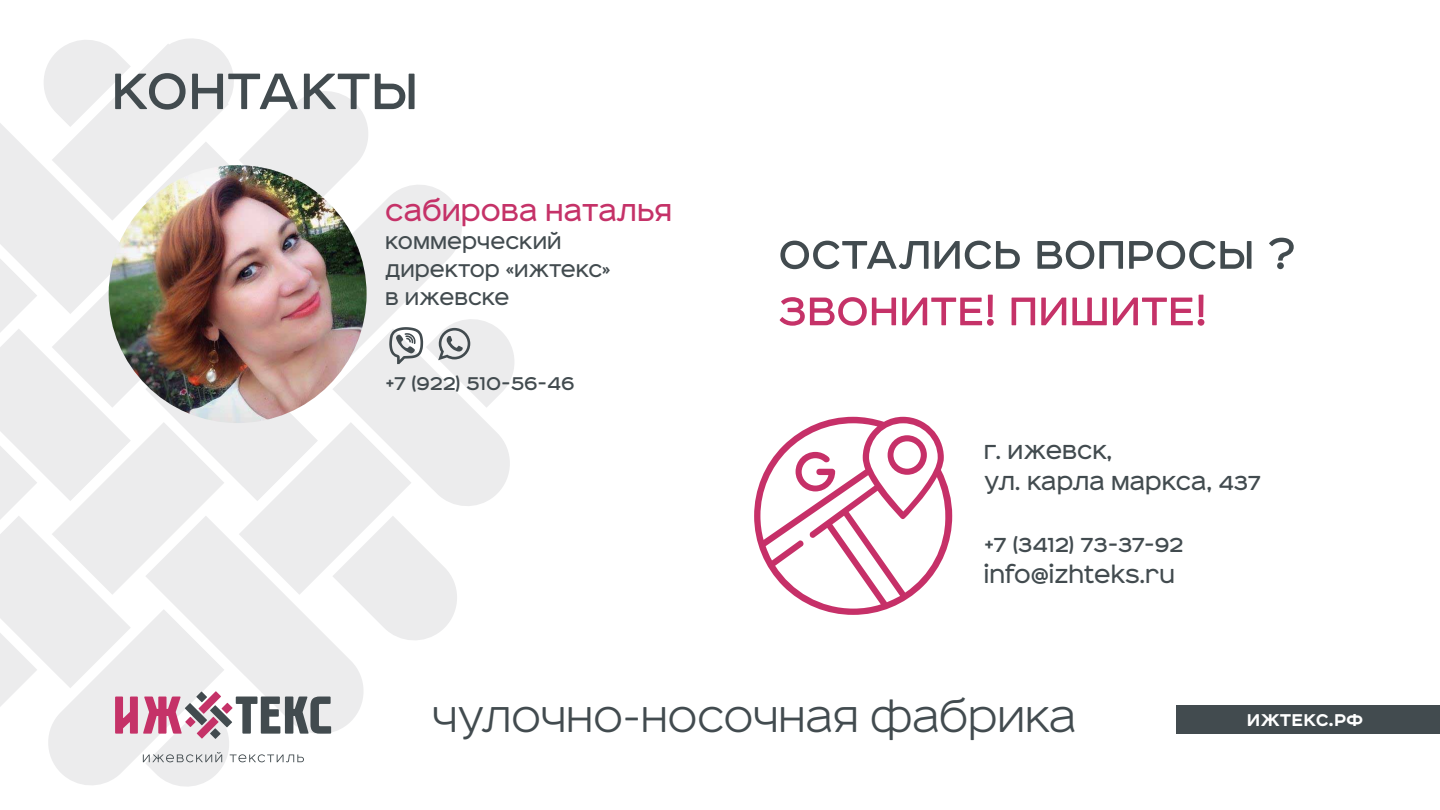
<style>
.page{position:relative;width:1440px;height:810px;background:#fff}
.page>*{position:absolute;margin:0;border:0;box-sizing:border-box;transform-origin:0 0}
.t1{font:65.1px "Affect";color:#424b4f}
.t2{font:50.85px "Affect";color:#424b4f}
.t3{font:50.85px "Affect";color:#c53268}
.t4{font:300 45.75px "Affect";color:#424b4f}
.t5{font:31.2px "Affect";color:#c53268}
.t6{font:25.88px/31px "Affect";color:#424b4f}
.t7{font:23.48px/28.2px "Affect";color:#424b4f}
.t8{font:700 21.67px "Affect";letter-spacing:-.005em;color:#fff}
</style>
<div class="page">
<div style="left:1176px;top:706px;width:264px;height:28px;background:#424b4f"></div>
<svg style="left:754px;top:417px;width:198px;height:198px"></svg>
<svg style="left:0;top:38px;width:514px;height:749px"></svg>
<h1 class="t1" style="left:111px;top:45px;width:309px">КОНТАКТЫ</h1>
<p class="t5" style="left:385px;top:190px;width:288px">Сабирова Наталья</p>
<p class="t7" style="left:385px;top:226px;width:227px">коммерческий директор «Ижтекс» в Ижевске</p>
<p class="t7" style="left:385px;top:367px;width:191px">+7 (922) 510-56-46</p>
<h2 class="t2" style="left:778px;top:219px;width:519px">ОСТАЛИСЬ ВОПРОСЫ ?</h2>
<h2 class="t3" style="left:778px;top:275px;width:430px">ЗВОНИТЕ! ПИШИТЕ!</h2>
<p class="t6" style="left:984px;top:435px;width:279px">г. Ижевск,<br>ул. Карла Маркса, 437</p>
<p class="t6" style="left:984px;top:528px;width:201px">+7 (3412) 73-37-92 info@izhteks.ru</p>
<h3 class="t4" style="left:432px;top:687px;width:646px">Чулочно-носочная фабрика</h3>
<p class="t8" style="left:1247px;top:705px;width:118px">ИЖТЕКС.РФ</p>
</div>
